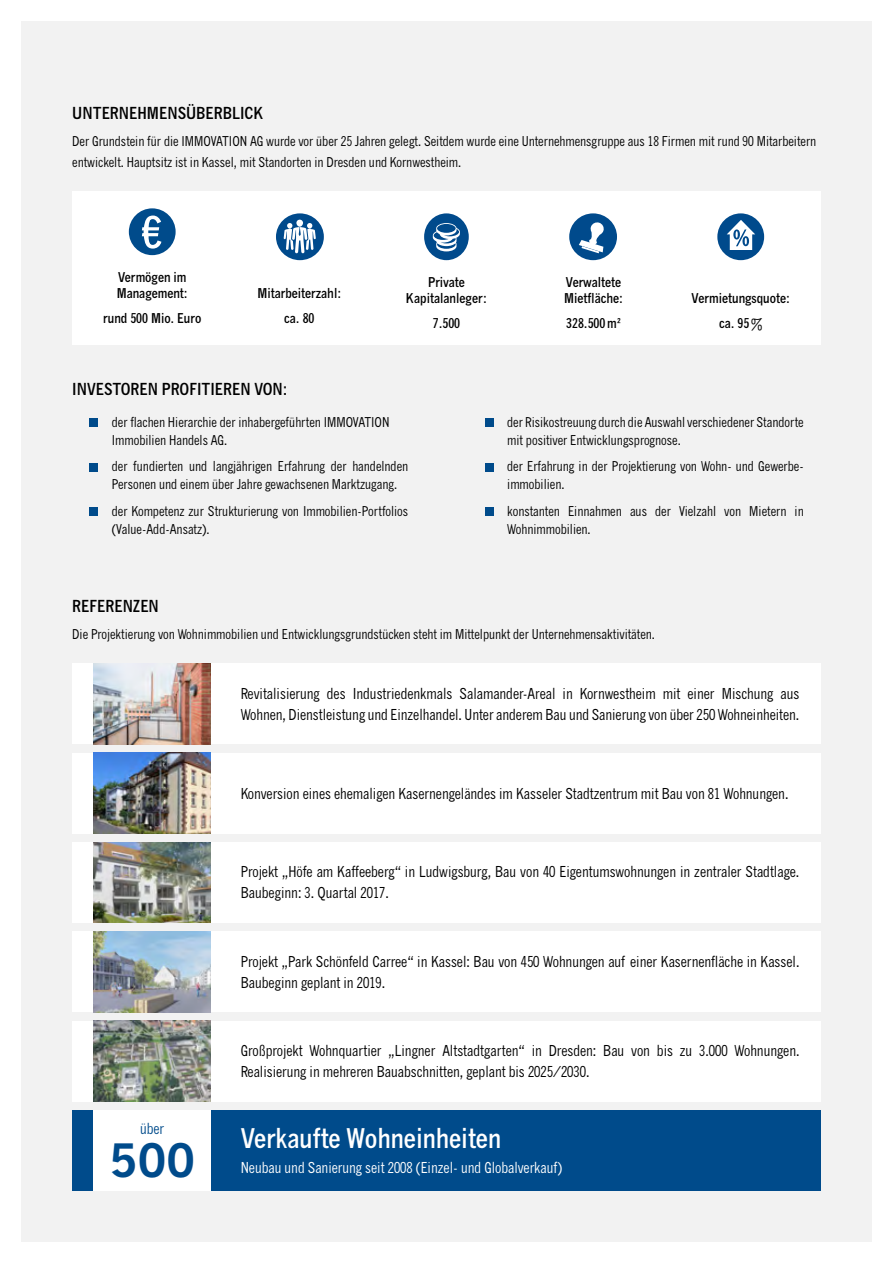
<style>
.page{position:relative;width:893px;height:1263px;background:#fff}
.page>*{position:absolute;margin:0;border:0;box-sizing:border-box;transform-origin:0 0}
.t1{font:700 45px "News Gothic MT Pro";color:#004b8b}
.t2{font:700 condensed 27px "News Gothic MT Pro";color:#fff}
.t3{font:700 condensed 16.5px "News Gothic MT Pro";color:#000}
.t4{font:condensed 15px/21px "News Gothic MT Pro";color:#000}
.t5{font:condensed 15px "News Gothic MT Pro";color:#fff}
.t6{font:condensed 15px "News Gothic MT Pro";color:#004b8b}
.t7{font:condensed 13.5px/18px "News Gothic MT Pro";color:#000}
.t8{font:700 condensed 13.5px/16.2px "News Gothic MT Pro";color:#000;text-align:center}
</style>
<div class="page">
<div style="left:21px;top:21px;width:851px;height:1221px;background:#f2f2f2"></div>
<div style="left:72px;top:663px;width:749px;height:81px;background:#fff"></div>
<div style="left:72px;top:753px;width:749px;height:80px;background:#fff"></div>
<div style="left:72px;top:842px;width:749px;height:81px;background:#fff"></div>
<div style="left:72px;top:931px;width:749px;height:81px;background:#fff"></div>
<div style="left:72px;top:1020px;width:749px;height:81px;background:#fff"></div>
<div style="left:72px;top:1110px;width:749px;height:81px;background:#004b8b"></div>
<div style="left:72px;top:191px;width:749px;height:153px;background:#fff"></div>
<div style="left:129px;top:208px;width:47px;height:47px;background:#004b8b;border-radius:50%"></div>
<svg style="left:142px;top:216px;width:19px;height:33px"></svg>
<div style="left:276px;top:213px;width:48px;height:47px;background:#004a8c;border-radius:50%"></div>
<div style="left:296px;top:220px;width:7px;height:7px;background:#fff;border-radius:50%"></div>
<svg style="left:284px;top:223px;width:32px;height:30px"></svg>
<div style="left:424px;top:213px;width:45px;height:47px;background:#004a8c;border-radius:50%"></div>
<svg style="left:433px;top:223px;width:27px;height:28px"></svg>
<div style="left:569px;top:213px;width:48px;height:47px;background:#004a8c;border-radius:50%"></div>
<svg style="left:579px;top:222px;width:25px;height:31px"></svg>
<div style="left:717px;top:213px;width:47px;height:47px;background:#004a8c;border-radius:50%"></div>
<svg style="left:727px;top:220px;width:28px;height:30px"></svg>
<img style="left:94px;top:663px;width:117px;height:81px">
<img style="left:94px;top:753px;width:117px;height:80px">
<img style="left:94px;top:842px;width:117px;height:81px">
<img style="left:94px;top:931px;width:117px;height:81px">
<img style="left:94px;top:1020px;width:117px;height:81px">
<div style="left:94px;top:1110px;width:117px;height:81px;background:#fff"></div>
<div style="left:89px;top:418px;width:9px;height:9px;background:#004b8b"></div>
<div style="left:89px;top:463px;width:9px;height:8px;background:#004b8b"></div>
<div style="left:89px;top:507px;width:9px;height:9px;background:#004b8b"></div>
<div style="left:485px;top:418px;width:8px;height:9px;background:#004b8b"></div>
<div style="left:485px;top:463px;width:8px;height:8px;background:#004b8b"></div>
<div style="left:485px;top:507px;width:8px;height:9px;background:#004b8b"></div>
<p class="t3" style="left:72px;top:102px;width:192px">UNTERNEHMENSÜBERBLICK</p>
<p class="t7" style="left:72px;top:131px;width:745px;line-height:21px">Der Grundstein für die IMMOVATION AG wurde vor über 25 Jahren gelegt. Seitdem wurde eine Unternehmensgruppe aus 18 Firmen mit rund 90 Mitarbeitern entwickelt. Hauptsitz ist in Kassel, mit Standorten in Dresden und Kornwestheim.</p>
<p class="t8" style="left:117px;top:269px;width:72px;text-align:left">Vermögen im<br>Management:</p>
<p class="t8" style="left:103px;top:310px;width:100px">rund 500 Mio. Euro</p>
<p class="t8" style="left:258px;top:281px;width:85px;line-height:24.8px">Mitarbeiterzahl: ca. 80</p>
<p class="t3" style="left:72px;top:379px;width:217px">INVESTOREN PROFITIEREN VON:</p>
<p class="t8" style="left:406px;top:274px;width:83px">Private<br>Kapitalanleger:</p>
<p class="t8" style="left:433px;top:315px;width:29px">7.500</p>
<p class="t7" style="left:112px;top:413px;width:279px">der flachen Hierarchie der inhabergeführten IMMOVATION<br>Immobilien Handels AG.</p>
<p class="t7" style="left:112px;top:457px;width:298px">der fundierten und langjährigen Erfahrung der handelnden<br>Personen und einem über Jahre gewachsenen Marktzugang.</p>
<p class="t7" style="left:112px;top:502px;width:298px">der Kompetenz zur Strukturierung von Immobilien-Portfolios (Value-Add-Ansatz).</p>
<p class="t8" style="left:564px;top:274px;width:60px;text-align:left">Verwaltete<br>Mietfläche:</p>
<p class="t8" style="left:566px;top:315px;width:56px">328.500m²</p>
<p class="t8" style="left:691px;top:286px;width:100px;line-height:24.8px">Vermietungsquote: ca. 95%</p>
<p class="t7" style="left:507px;top:413px;width:298px">der Risikostreuung durch die Auswahl verschiedener Standorte mit positiver Entwicklungsprognose.</p>
<p class="t7" style="left:507px;top:457px;width:298px">der Erfahrung in der Projektierung von Wohn- und Gewerbe&shy;immobilien.</p>
<p class="t7" style="left:507px;top:502px;width:298px">konstanten Einnahmen aus der Vielzahl von Mietern in<br>Wohnimmobilien.</p>
<p class="t3" style="left:72px;top:596px;width:88px">REFERENZEN</p>
<p class="t7" style="left:72px;top:626px;width:584px">Die Projektierung von Wohnimmobilien und Entwicklungsgrundstücken steht im Mittelpunkt der Unternehmensaktivitäten.</p>
<p class="t4" style="left:241px;top:683px;width:560px">Revitalisierung des Industriedenkmals Salamander-Areal in Kornwestheim mit einer Mischung aus<br>Wohnen, Dienstleistung und Einzelhandel. Unter anderem Bau und Sanierung von über 250 Wohneinheiten.</p>
<p class="t4" style="left:241px;top:783px;width:549px">Konversion eines ehemaligen Kasernengeländes im Kasseler Stadtzentrum mit Bau von 81 Wohnungen.</p>
<p class="t4" style="left:241px;top:862px;width:560px">Projekt „Höfe am Kaffeeberg“ in Ludwigsburg, Bau von 40 Eigentumswohnungen in zentraler Stadtlage.<br>Baubeginn: 3. Quartal 2017.</p>
<p class="t4" style="left:241px;top:951px;width:560px">Projekt „Park Schönfeld Carree“ in Kassel: Bau von 450 Wohnungen auf einer Kasernenfläche in Kassel.<br>Baubeginn geplant in 2019.</p>
<p class="t6" style="left:140px;top:1120px;width:26px">über</p>
<h1 class="t1" style="left:109px;top:1133px;width:87px">500</h1>
<p class="t4" style="left:241px;top:1040px;width:560px">Großprojekt Wohnquartier „Lingner Altstadtgarten“ in Dresden: Bau von bis zu 3.000 Wohnungen.<br>Realisierung in mehreren Bauabschnitten, geplant bis 2025/2030.</p>
<h2 class="t2" style="left:241px;top:1121px;width:262px">Verkaufte Wohneinheiten</h2>
<p class="t5" style="left:241px;top:1159px;width:323px">Neubau und Sanierung seit 2008 (Einzel- und Globalverkauf)</p>
</div>
